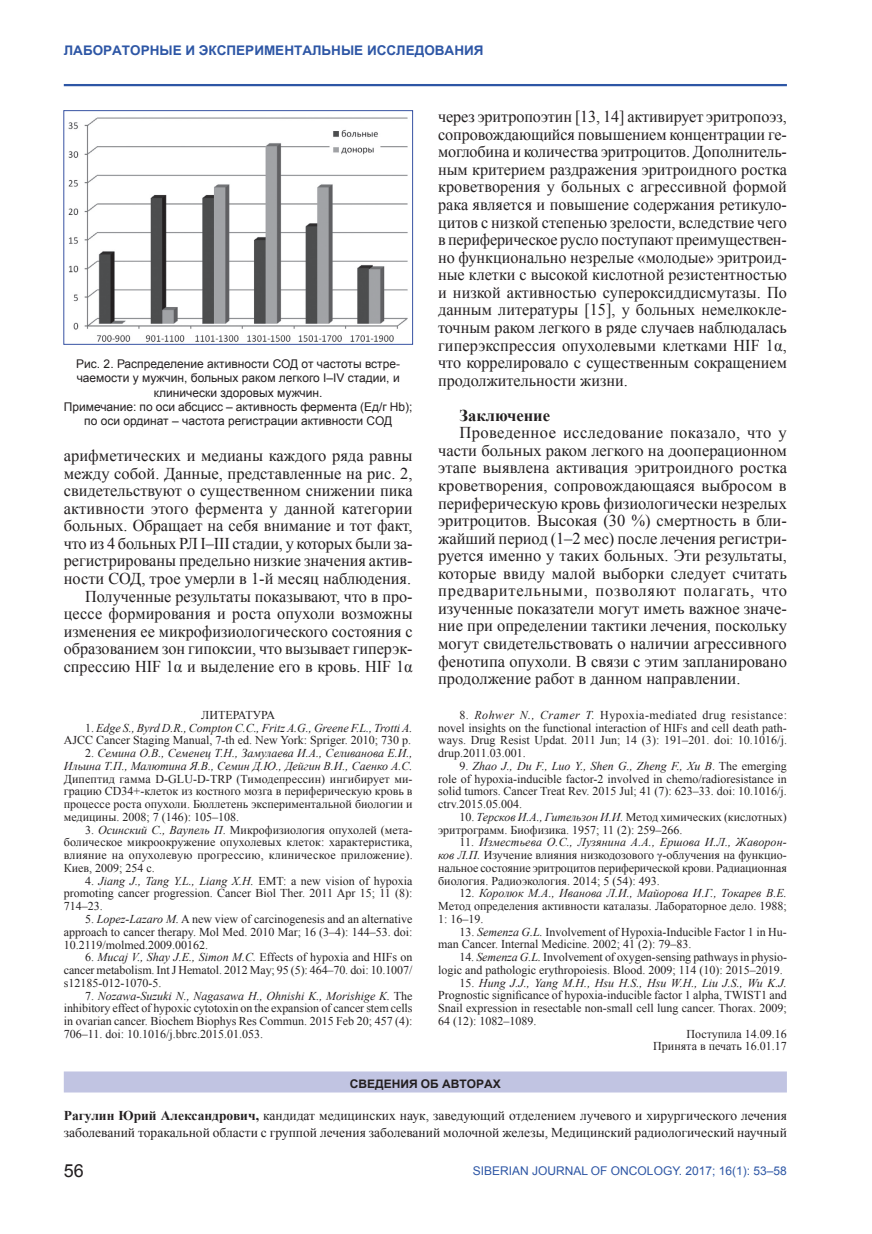
<style>
.page{position:relative;width:872px;height:1234px;background:#fff}
.page>*{position:absolute;margin:0;border:0;box-sizing:border-box;transform-origin:0 0}
.t1{font:18px "Arial";color:#231f20}
.t2{font:16.5px/17.5px "Times New Roman";color:#231f20;text-align:justify}
.t3{font:700 16.5px "Times New Roman";color:#231f20}
.t4{font:13.5px/16.2px "Times New Roman";color:#231f20}
.t5{font:700 13.5px "Arial";color:#2d56a5}
.t6{font:12px/12.8px "Times New Roman";color:#231f20;text-align:justify}
.t7{font:12px/14.4px "Arial";color:#231f20;text-align:center}
.t8{font:italic 12px/12.8px "Times New Roman";color:#231f20;text-align:right}
.t9{font:12px "Arial";color:#2d56a5}
.t10{font:700 12px "Arial";color:#231f20}
.s1{font-style:italic}
.s2{font-style:normal}
.s3{font-weight:700}
</style>
<div class="page">
<hr style="left:64px;top:84px;width:723px;height:2px;background:#2d56a5">
<img style="left:68px;top:117px;width:340px;height:225px">
<div style="left:63px;top:110px;width:350px;height:234px;border:1px solid #3853a3"></div>
<div style="left:64px;top:1071px;width:723px;height:16px;background:#c1c4e2"></div>
<div style="left:64px;top:1087px;width:723px;height:5px;background:#c1c4e2"></div>
<p class="t5" style="left:64px;top:43px;width:49px">ЛАБОРАТ</p>
<p class="t5" style="left:130px;top:43px;width:22px">ОРНЫ</p>
<p class="t5" style="left:173px;top:43px;width:122px">Е И ЭКСПЕРИМЕНТА</p>
<p class="t5" style="left:312px;top:43px;width:21px">ЛЬНЫ</p>
<p class="t5" style="left:354px;top:43px;width:91px">Е ИССЛЕДОВАН</p>
<p class="t5" style="left:464px;top:43px;width:20px">ИЯ</p>
<p class="t7" style="left:64px;top:356px;width:350px">Рис. 2. Распределение активности СОД от частоты встре&shy;чаемости у мужчин, больных раком легкого I–IV стадии, и клинически здоровых мужчин.<br>Примечание: по оси абсцисс – активность фермента (Ед/г Hb); по оси ординат – частота регистрации активности СОД</p>
<p class="t2" style="left:64px;top:446px;width:350px;text-align:right">арифметических и медианы каждого ряда равны между собой. Данные, представленные на рис. 2, свидетельствуют о существенном снижении пика активности этого фермента у данной категории больных. Обращает на себя внимание и тот факт, что из 4 больных РЛ I–III стадии, у которых были за&shy;регистрированы предельно низкие значения актив&shy;ности СОД, трое умерли в 1-й месяц наблюдения.<br>Полученные результаты показывают, что в про&shy;цессе формирования и роста опухоли возможны изменения ее микрофизиологического состояния с образованием зон гипоксии, что вызывает гиперэк&shy;спрессию HIF 1α и выделение его в кровь. HIF 1α</p>
<p class="t6" style="left:201px;top:708px;width:75px">ЛИТЕРАТУРА</p>
<p class="t6" style="left:64px;top:721px;width:350px;text-align:right">1. <span class="s1">Edge S., Byrd D.R., Compton C.C., Fritz A.G., Greene F.L., Trotti A.<br></span>AJCC Cancer Staging Manual, 7-th ed. New York: Spriger. 2010; 730 p.</p>
<p class="t8" style="left:64px;top:746px;width:350px"><span class="s2">2.</span> Семина О.В., Семенец Т.Н., Замулаева И.А., Селиванова Е.И.,<br>Ильина Т.П., Малютина Я.В., Семин Д.Ю., Дейгин В.И., Саенко А.С.</p>
<p class="t6" style="left:64px;top:772px;width:350px">Дипептид гамма D-GLU-D-TRP (Тимодепрессин) ингибирует ми&shy;грацию CD34+-клеток из костного мозга в периферическую кровь в процессе роста опухоли. Бюллетень экспериментальной биологии и медицины. 2008; 7 (146): 105–108.</p>
<p class="t6" style="left:64px;top:823px;width:350px;text-indent:21px">3. <span class="s1">Осинский С., Ваупель П</span>. Микрофизиология опухолей (мета&shy;болическое микроокружение опухолевых клеток: характеристика, влияние на опухолевую прогрессию, клиническое приложение).<br>Киев, 2009; 254 с.</p>
<p class="t6" style="left:64px;top:873px;width:350px;text-indent:21px">4. <span class="s1">Jiang J., Tang Y.L., Liang X.H.</span> EMT: a new vision of hypoxia promoting cancer progression. Cancer Biol Ther. 2011 Apr 15; 11 (8):<br>714–23.</p>
<p class="t6" style="left:64px;top:912px;width:350px;text-indent:21px">5. <span class="s1">Lopez-Lazaro M.</span> A new view of carcinogenesis and an alternative approach to cancer therapy. Mol Med. 2010 Mar; 16 (3–4): 144–53. doi:<br>10.2119/molmed.2009.00162.</p>
<p class="t6" style="left:64px;top:950px;width:350px;text-indent:21px">6. <span class="s1">Mucaj V., Shay J.E., Simon M.C.</span> Effects of hypoxia and HIFs on cancer metabolism. Int J Hematol. 2012 May; 95 (5): 464–70. doi: 10.1007/ s12185-012-1070-5.</p>
<p class="t6" style="left:64px;top:988px;width:350px;text-indent:21px">7. <span class="s1">Nozawa-Suzuki N., Nagasawa H., Ohnishi K., Morishige K.</span> The inhibitory effect of hypoxic cytotoxin on the expansion of cancer stem cells in ovarian cancer. Biochem Biophys Res Commun. 2015 Feb 20; 457 (4):<br>706–11. doi: 10.1016/j.bbrc.2015.01.053.</p>
<p class="t2" style="left:438px;top:107px;width:350px">через эритропоэтин [13, 14] активирует эритропоэз, сопровождающийся повышением концентрации ге&shy;моглобина и количества эритроцитов. Дополнитель&shy;ным критерием раздражения эритроидного ростка кроветворения у больных с агрессивной формой рака является и повышение содержания ретикуло&shy;цитов с низкой степенью зрелости, вследствие чего в периферическое русло поступают преимуществен&shy;но функционально незрелые «молодые» эритроид&shy;ные клетки с высокой кислотной резистентностью и низкой активностью супероксиддисмутазы. По данным литературы [15], у больных немелкокле&shy;точным раком легкого в ряде случаев наблюдалась гиперэкспрессия опухолевыми клетками HIF 1α, что коррелировало с существенным сокращением продолжительности жизни.</p>
<h2 class="t3" style="left:459px;top:403px;width:92px">Заключение</h2>
<p class="t2" style="left:438px;top:423px;width:350px;text-indent:21px">Проведенное исследование показало, что у части больных раком легкого на дооперационном этапе выявлена активация эритроидного ростка кроветворения, сопровождающаяся выбросом в периферическую кровь физиологически незрелых эритроцитов. Высокая (30 %) смертность в бли&shy;жайший период (1–2 мес) после лечения регистри&shy;руется именно у таких больных. Эти результаты, которые ввиду малой выборки следует считать предварительными, позволяют полагать, что изученные показатели могут иметь важное значе&shy;ние при определении тактики лечения, поскольку могут свидетельствовать о наличии агрессивного фенотипа опухоли. В связи с этим запланировано продолжение работ в данном направлении.</p>
<p class="t6" style="left:438px;top:708px;width:350px;text-indent:21px">8. <span class="s1">Rohwer N., Cramer T.</span> Hypoxia-mediated drug resistance: novel insights on the functional interaction of HIFs and cell death path&shy;ways. Drug Resist Updat. 2011 Jun; 14 (3): 191–201. doi: 10.1016/j. drup.2011.03.001.</p>
<p class="t6" style="left:438px;top:759px;width:350px;text-indent:21px">9. <span class="s1">Zhao J., Du F., Luo Y., Shen G., Zheng F., Xu B</span>. The emerging role of hypoxia-inducible factor-2 involved in chemo/radioresistance in solid tumors. Cancer Treat Rev. 2015 Jul; 41 (7): 623–33. doi: 10.1016/j. ctrv.2015.05.004.</p>
<p class="t6" style="left:438px;top:810px;width:350px;text-indent:21px">10. <span class="s1">Терсков И.А., Гительзон И.И.</span> Метод химических (кислотных) эритрограмм. Биофизика. 1957; 11 (2): 259–266.</p>
<p class="t6" style="left:438px;top:835px;width:350px;text-indent:21px">11. <span class="s1">Изместьева О.С., Лузянина А.А., Ершова И.Л., Жаворон&shy;ков Л.П.</span> Изучение влияния низкодозового γ-облучения на функцио&shy;нальное состояние эритроцитов периферической крови. Радиационная биология. Радиоэкология. 2014; 5 (54): 493.</p>
<p class="t6" style="left:438px;top:886px;width:350px;text-indent:21px">12. <span class="s1">Королюк М.А., Иванова Л.И., Майорова И.Г., Токарев В.Е.<br></span>Метод определения активности каталазы. Лабораторное дело. 1988; 1: 16–19.</p>
<p class="t6" style="left:438px;top:924px;width:350px;text-indent:21px">13. <span class="s1">Semenza G.L.</span> Involvement of Hypoxia-Inducible Factor 1 in Hu&shy;man Cancer. Internal Medicine. 2002; 41 (2): 79–83.</p>
<p class="t6" style="left:438px;top:950px;width:350px;text-indent:21px">14. <span class="s1">Semenza G.L.</span> Involvement of oxygen-sensing pathways in physio&shy;logic and pathologic erythropoiesis. Blood. 2009; 114 (10): 2015–2019.</p>
<p class="t8" style="left:459px;top:975px;width:329px"><span class="s2">15.</span> Hung J.J., Yang M.H., Hsu H.S., Hsu W.H., Liu J.S., Wu K.J.</p>
<p class="t6" style="left:438px;top:988px;width:350px">Prognostic significance of hypoxia-inducible factor 1 alpha, TWIST1 and</p>
<p class="t6" style="left:438px;top:1001px;width:350px">Snail expression in resectable non-small cell lung cancer. Thorax. 2009;</p>
<p class="t6" style="left:438px;top:1014px;width:100px">64 (12): 1082–1089.</p>
<p class="t6" style="left:686px;top:1026px;width:102px">Поступила 14.09.16</p>
<p class="t6" style="left:653px;top:1039px;width:135px">Принята в печать 16.01.17</p>
<p class="t10" style="left:350px;top:1076px;width:27px">Сведе</p>
<p class="t10" style="left:392px;top:1076px;width:111px">ния о б авто рах</p>
<p class="t4" style="left:64px;top:1107px;width:724px"><span class="s3">Рагулин Юрий Александрович,</span> кандидат медицинских наук, заведующий отделением лучевого и хирургического лечения заболеваний торакальной области с группой лечения заболеваний молочной железы, Медицинский радиологический научный</p>
<h1 class="t1" style="left:64px;top:1158px;width:22px">56</h1>
<p class="t9" style="left:472px;top:1162px;width:316px">SIBERIAN JOURNAL OF ONCOLOGY. 2017; 16(1): 53–58</p>
</div>
